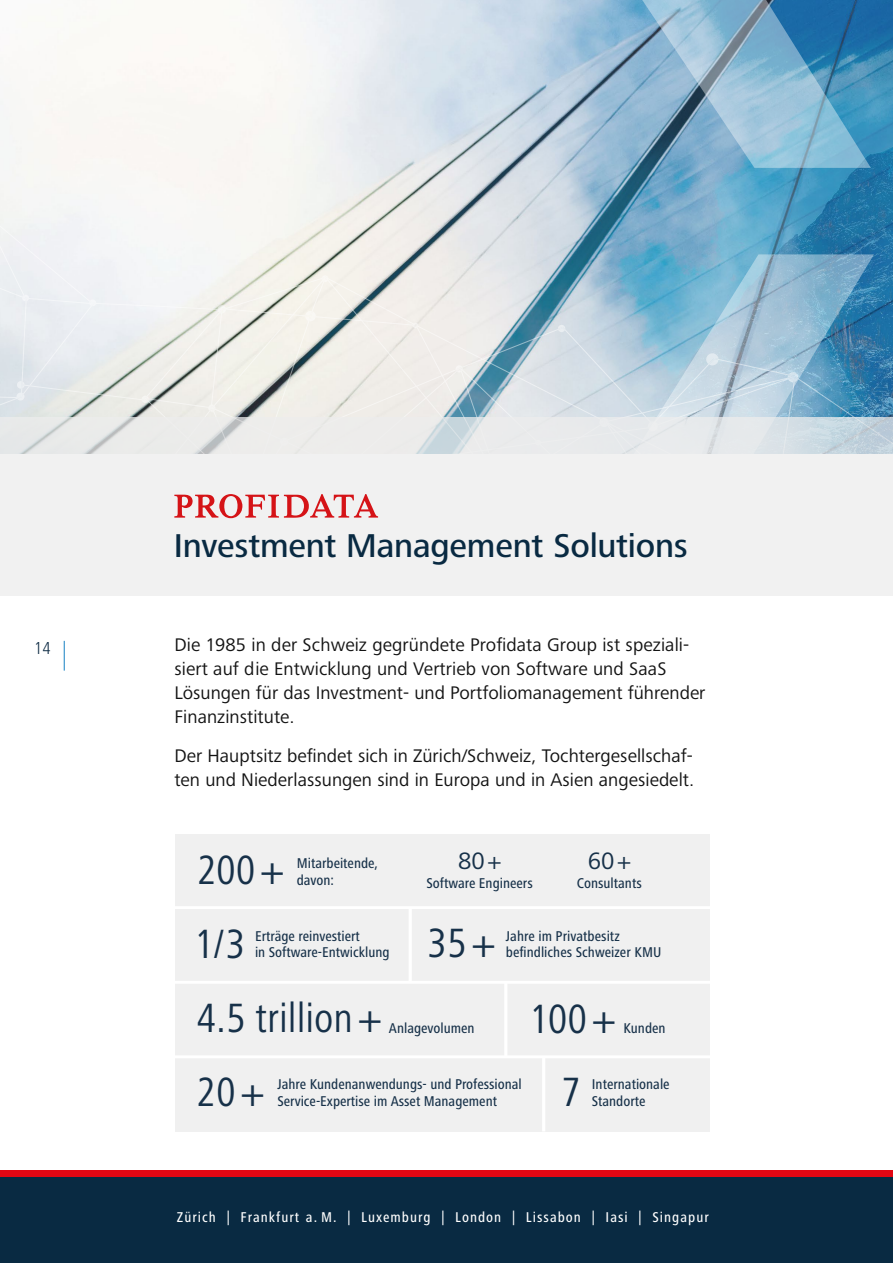
<style>
.page{position:relative;width:893px;height:1263px;background:#fff}
.page>*{position:absolute;margin:0;border:0;box-sizing:border-box;transform-origin:0 0}
.t1{font:condensed 42.3px/73.7px "Frutiger Next Pro";color:#173149}
.t2{font:500 34.2px "Frutiger Next Pro";letter-spacing:-.005em;color:#092a42}
.t3{font:24.6px "Frutiger Next Pro";color:#173149}
.t4{font:18.9px/24px "Frutiger Next Pro";letter-spacing:.005em;color:#131313}
.t5{font:300 condensed 18px "Frutiger Next Pro";color:#0f2c45}
.t6{font:500 condensed 14.7px/16.4px "Frutiger Next Pro";color:#173149}
.t7{font:500 condensed 14.7px "Frutiger Next Pro";letter-spacing:.07em;color:#fff}
</style>
<div class="page">
<img style="left:0;top:0;width:893px;height:372px">
<svg style="left:604px;top:254px;width:270px;height:118px;background:#62a0c3"></svg>
<svg style="left:600px;top:0;width:271px;height:168px;background:#77a8c7"></svg>
<svg style="left:321px;top:275px;width:7px;height:2px"></svg>
<svg style="left:22px;top:277px;width:832px;height:394px"></svg>
<svg style="left:788px;top:372px;width:105px;height:233px"></svg>
<svg style="left:0;top:211px;width:217px;height:206px;fill:#f3f4f5"></svg>
<svg style="left:16px;top:295px;width:210px;height:117px;background:#e7e9e8"></svg>
<div style="left:0;top:417px;width:893px;height:178px;background:#ededed"></div>
<div style="left:0;top:1172px;width:893px;height:91px;background:#092a42"></div>
<svg style="left:174px;top:494px;width:204px;height:24px"></svg>
<div style="left:0;top:1170px;width:893px;height:7px;background:#e30613"></div>
<hr style="left:64px;top:641px;width:1px;height:30px;background:#1580c2">
<div style="left:175px;top:834px;width:535px;height:297px;background:#f0f0f0"></div>
<hr style="left:167px;top:906px;width:548px;height:3px;background:#fff">
<hr style="left:167px;top:981px;width:548px;height:3px;background:#fff">
<hr style="left:167px;top:1055px;width:548px;height:3px;background:#fff">
<hr style="left:409px;top:907px;width:3px;height:75px;background:#fff">
<hr style="left:504px;top:983px;width:3px;height:74px;background:#fff">
<hr style="left:542px;top:1057px;width:3px;height:74px;background:#fff">
<p class="t5" style="left:34px;top:637px;width:18px">14</p>
<h2 class="t2" style="left:174px;top:526px;width:516px">Investment Management Solutions</h2>
<p class="t4" style="left:174px;top:633px;width:533px">Die 1985 in der Schweiz gegründete Profidata Group ist speziali&shy;siert auf die Entwicklung und Vertrieb von Software und SaaS Lösungen für das Investment- und Portfoliomanagement führender Finanzinstitute.</p>
<p class="t4" style="left:174px;top:744px;width:521px">Der Hauptsitz befindet sich in Zürich/Schweiz, Tochtergesellschaf&shy;ten und Niederlassungen sind in Europa und in Asien angesiedelt.</p>
<h1 class="t1" style="left:194px;top:833px;width:91px">200+<br>1/3</h1>
<h3 class="t3" style="left:458px;top:847px;width:45px">80+</h3>
<h3 class="t3" style="left:588px;top:847px;width:45px">60+</h3>
<p class="t6" style="left:577px;top:875px;width:66px">Consultants</p>
<p class="t6" style="left:297px;top:855px;width:83px">Mitarbeitende, davon:</p>
<p class="t6" style="left:426px;top:875px;width:108px">Software Engineers</p>
<h1 class="t1" style="left:427px;top:906px;width:69px">35+</h1>
<p class="t6" style="left:506px;top:927px;width:157px">Jahre im Privatbesitz befindliches Schweizer KMU</p>
<p class="t6" style="left:255px;top:927px;width:136px">Erträge reinvestiert<br>in Software-Entwicklung</p>
<h1 class="t1" style="left:197px;top:981px;width:186px">4.5 trillion+</h1>
<p class="t6" style="left:389px;top:1020px;width:87px">Anlagevolumen</p>
<h1 class="t1" style="left:530px;top:982px;width:87px">100+</h1>
<p class="t6" style="left:623px;top:1019px;width:44px">Kunden</p>
<h1 class="t1" style="left:197px;top:1055px;width:69px">20+</h1>
<h1 class="t1" style="left:561px;top:1055px;width:21px">7</h1>
<p class="t6" style="left:277px;top:1076px;width:246px">Jahre Kundenanwendungs- und Professional<br>Service-Expertise im Asset Management</p>
<p class="t6" style="left:592px;top:1076px;width:79px">Internationale<br>Standorte</p>
<p class="t7" style="left:177px;top:1209px;width:533px">Zürich | Frankfurt a. M. | Luxemburg | London | Lissabon | Iasi | Singapur</p>
</div>
